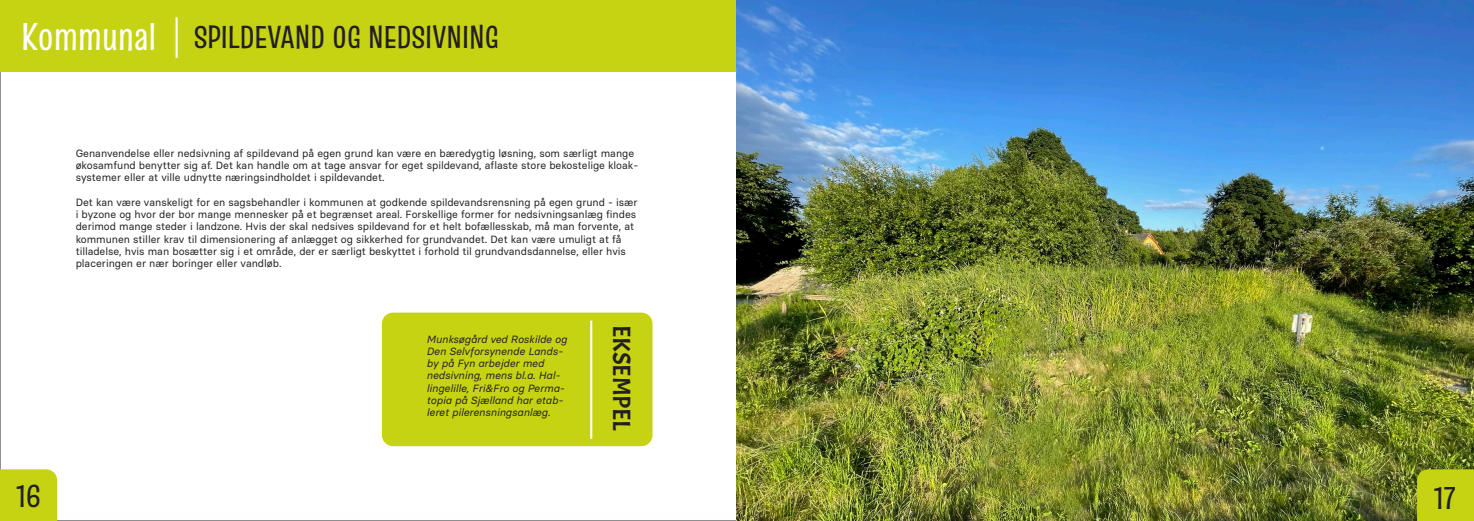
<style>
.page{position:relative;width:1474px;height:521px;background:#fff}
.page>*{position:absolute;margin:0;border:0;box-sizing:border-box;transform-origin:0 0}
.t1{font:38.5px "Truculenta";color:#fff}
.t2{font:31.5px "Truculenta";color:#231f20}
.t3{font:25.03px "Acme";color:#231f20}
.t4{font:10.5px/12.2px "Basier Square";color:#231f20}
.t5{font:italic 10.5px/12.2px "Basier Square";color:#231f20}
</style>
<div class="page">
<div style="left:0;top:469px;width:57px;height:52px;background:#c6d312"></div>
<div style="left:0;top:0;width:736px;height:72px;background:#c6d312"></div>
<div style="left:0;top:0;width:672px;height:71px;background:#c6d312"></div>
<hr style="left:175px;top:17px;width:3px;height:41px;background:#fff">
<div style="left:382px;top:313px;width:270px;height:133px;background:#c6d312;border-radius:11px"></div>
<hr style="left:590px;top:321px;width:2px;height:118px;background:#fff">
<img style="left:736px;top:0;width:737px;height:521px">
<div style="left:1416px;top:469px;width:57px;height:52px;background:#c6d312"></div>
<p class="t1" style="left:21px;top:12px;width:136px">Kommunal</p>
<p class="t2" style="left:194px;top:18px;width:307px">SPILDEVAND OG NEDSIVNING</p>
<p class="t4" style="left:76px;top:147px;width:562px">Genanvendelse eller nedsivning af spildevand på egen grund kan være en bæredygtig løsning, som særligt mange økosamfund benytter sig af. Det kan handle om at tage ansvar for eget spildevand, aflaste store bekostelige kloak&shy;systemer eller at ville udnytte næringsindholdet i spildevandet.</p>
<p class="t4" style="left:76px;top:196px;width:563px">Det kan være vanskeligt for en sagsbehandler i kommunen at godkende spildevandsrensning på egen grund - især i byzone og hvor der bor mange mennesker på et begrænset areal. Forskellige former for nedsivningsanlæg findes derimod mange steder i landzone. Hvis der skal nedsives spildevand for et helt bofællesskab, må man forvente, at kommunen stiller krav til dimensionering af anlægget og sikkerhed for grundvandet. Det kan være umuligt at få</p>
<p class="t4" style="left:76px;top:245px;width:551px">tilladelse, hvis man bosætter sig i et område, der er særligt beskyttet i forhold til grundvandsdannelse, eller hvis</p>
<p class="t4" style="left:76px;top:257px;width:207px">placeringen er nær boringer eller vandløb.</p>
<h2 class="t2" style="left:16px;top:476px;width:27px">16</h2>
<p class="t5" style="left:426px;top:333px;width:142px">Munksøgård ved Roskilde og<br>Den Selvforsynende Lands&shy;by på Fyn arbejder med nedsivning, mens bl.a. Hal&shy;lingelille, Fri&amp;Fro og Perma&shy;topia på Sjælland har etab&shy;leret pilerensningsanlæg.</p>
<p class="t3" style="left:637px;top:325px;width:108px;rotate:90deg">EKSEMPEL</p>
<p class="t2" style="left:1433px;top:478px;width:23px">17</p>
</div>
